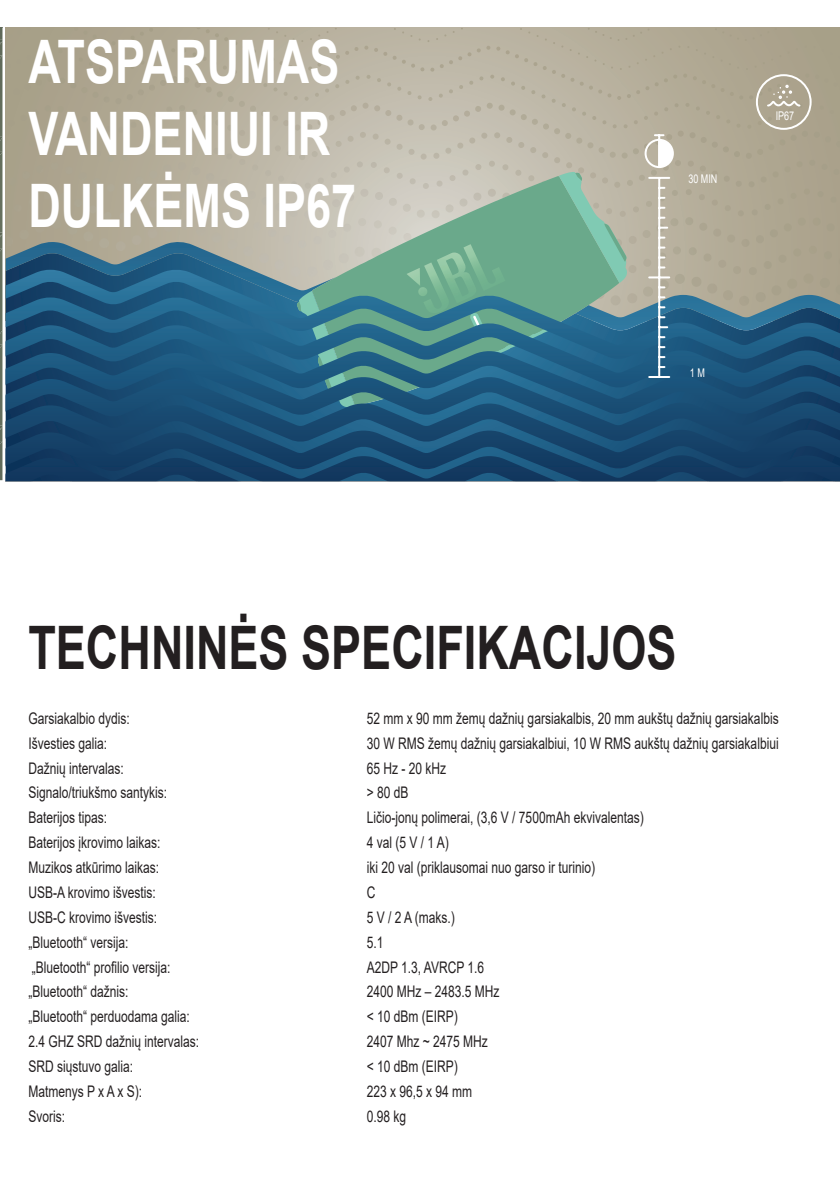
<style>
.page{position:relative;width:840px;height:1191px;background:#fff}
.page>*{position:absolute;margin:0;border:0;box-sizing:border-box;transform-origin:0 0}
.t1{font:700 60px/72px "Arial";color:#fff;scale:.75 1}
.t2{font:700 60px "Arial";color:#231f20;scale:.75 1}
.t3{font:16px "Arial";color:#231f20;scale:.75 1}
.t4{font:12px "Arial";color:#fff;scale:.75 1}
</style>
<div class="page">
<hr style="left:6px;top:481px;width:833px;height:1px;background:#939598">
<div style="left:6px;top:28px;width:833px;height:292px;background:#afa792"></div>
<img style="left:626px;top:236px;width:60px;height:5px">
<img style="left:626px;top:208px;width:58px;height:9px">
<svg style="left:626px;top:241px;width:61px;height:28px"></svg>
<svg style="left:756px;top:74px;width:55px;height:56px"></svg>
<svg style="left:626px;top:269px;width:192px;height:27px"></svg>
<svg style="left:626px;top:469px;width:213px;height:12px;background:#123a61"></svg>
<svg style="left:626px;top:296px;width:213px;height:28px"></svg>
<svg style="left:626px;top:324px;width:213px;height:54px;background:#1c567d"></svg>
<svg style="left:626px;top:378px;width:213px;height:91px;background:#17476e"></svg>
<svg style="left:643px;top:133px;width:31px;height:246px"></svg>
<svg style="left:0;top:27px;width:626px;height:454px"></svg>
<h1 class="t1" style="left:28px;top:27px;width:438px">ATSPARUMAS<br>VANDENIUI IR<br>DULKĖMS IP67</h1>
<p class="t4" style="left:688px;top:171px;width:40px">30 MIN</p>
<p class="t4" style="left:775px;top:108px;width:26px">IP67</p>
<p class="t4" style="left:689px;top:365px;width:22px">1 M</p>
<h1 class="t2" style="left:28px;top:606px;width:865px">TECHNINĖS SPECIFIKACIJOS</h1>
<p class="t3" style="left:28px;top:707px;width:137px">Garsiakalbio dydis:</p>
<p class="t3" style="left:366px;top:707px;width:550px">52 mm x 90 mm žemų dažnių garsiakalbis, 20 mm aukštų dažnių garsiakalbis</p>
<p class="t3" style="left:28px;top:732px;width:106px">Išvesties galia:</p>
<p class="t3" style="left:366px;top:732px;width:550px">30 W RMS žemų dažnių garsiakalbiui, 10 W RMS aukštų dažnių garsiakalbiui</p>
<p class="t3" style="left:28px;top:757px;width:129px">Dažnių intervalas:</p>
<p class="t3" style="left:366px;top:757px;width:107px">65 Hz - 20 kHz</p>
<p class="t3" style="left:28px;top:782px;width:186px">Signalo/triukšmo santykis:</p>
<p class="t3" style="left:366px;top:782px;width:57px">&gt; 80 dB</p>
<p class="t3" style="left:28px;top:806px;width:106px">Baterijos tipas:</p>
<p class="t3" style="left:366px;top:806px;width:371px">Ličio-jonų polimerai, (3,6 V / 7500mAh ekvivalentas)</p>
<p class="t3" style="left:28px;top:831px;width:178px">Baterijos įkrovimo laikas:</p>
<p class="t3" style="left:366px;top:831px;width:111px">4 val (5 V / 1 A)</p>
<p class="t3" style="left:28px;top:856px;width:176px">Muzikos atkūrimo laikas:</p>
<p class="t3" style="left:366px;top:856px;width:306px">iki 20 val (priklausomai nuo garso ir turinio)</p>
<p class="t3" style="left:28px;top:881px;width:171px">USB-A krovimo išvestis:</p>
<p class="t3" style="left:366px;top:881px;width:13px">C</p>
<p class="t3" style="left:28px;top:906px;width:173px">USB-C krovimo išvestis:</p>
<p class="t3" style="left:366px;top:906px;width:119px">5 V / 2 A (maks.)</p>
<p class="t3" style="left:28px;top:931px;width:135px">„Bluetooth“ versija:</p>
<p class="t3" style="left:366px;top:931px;width:24px">5.1</p>
<p class="t3" style="left:32px;top:956px;width:186px">„Bluetooth“ profilio versija:</p>
<p class="t3" style="left:366px;top:956px;width:158px">A2DP 1.3, AVRCP 1.6</p>
<p class="t3" style="left:28px;top:980px;width:135px">„Bluetooth“ dažnis:</p>
<p class="t3" style="left:366px;top:980px;width:178px">2400 MHz – 2483.5 MHz</p>
<p class="t3" style="left:28px;top:1005px;width:217px">„Bluetooth“ perduodama galia:</p>
<p class="t3" style="left:366px;top:1005px;width:123px">&lt; 10 dBm (EIRP)</p>
<p class="t3" style="left:28px;top:1030px;width:229px">2.4 GHZ SRD dažnių intervalas:</p>
<p class="t3" style="left:366px;top:1030px;width:163px">2407 Mhz ~ 2475 MHz</p>
<p class="t3" style="left:28px;top:1055px;width:141px">SRD siųstuvo galia:</p>
<p class="t3" style="left:366px;top:1055px;width:123px">&lt; 10 dBm (EIRP)</p>
<p class="t3" style="left:28px;top:1080px;width:153px">Matmenys P x A x S):</p>
<p class="t3" style="left:366px;top:1080px;width:142px">223 x 96,5 x 94 mm</p>
<p class="t3" style="left:28px;top:1105px;width:50px">Svoris:</p>
<p class="t3" style="left:366px;top:1105px;width:54px">0.98 kg</p>
</div>
